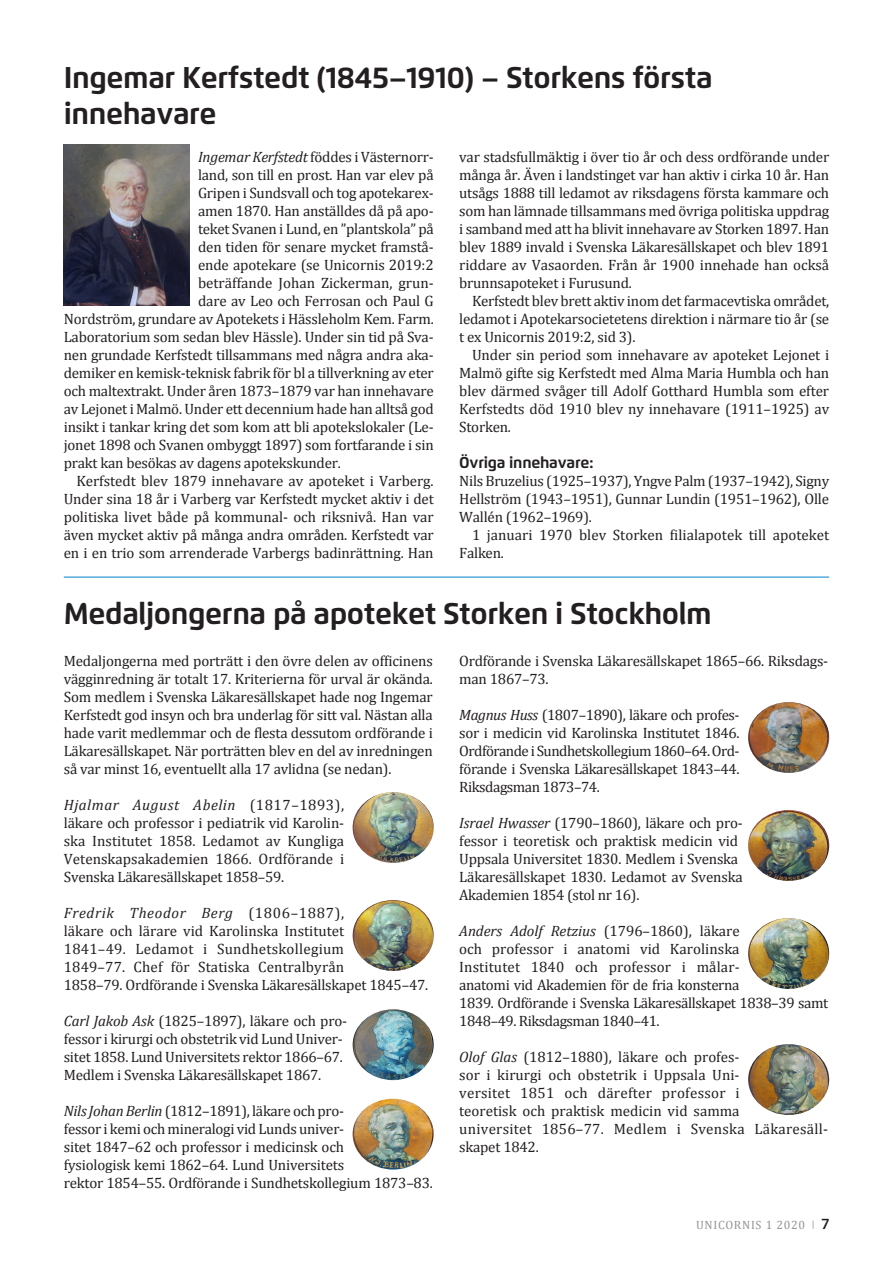
<style>
.page{position:relative;width:893px;height:1263px;background:#fff}
.page>*{position:absolute;margin:0;border:0;box-sizing:border-box;transform-origin:0 0}
.Rubrik{font:700 30px "Flexo";letter-spacing:-.015em;color:#231f20}
.Mellanrubrik{font:700 15.75px "Flexo";letter-spacing:-.015em;color:#231f20}
.Bröd_utan_indrag{font:15px/18px "Cambria";letter-spacing:-.015em;color:#231f20}
.Bröd_med_indrag{font:15px/18px "Cambria";letter-spacing:-.01em;color:#231f20;text-align:justify}
.t1{font:12px "Cambria";letter-spacing:.06em;color:#939598}
.s1{font-style:italic}
.s2{font-size:9px}
.s3{font-family:"Flexo";font-weight:600;font-size:15px;color:#231f20}
</style>
<div class="page">
<img style="left:353px;top:792px;width:81px;height:71px">
<img style="left:353px;top:900px;width:81px;height:71px">
<img style="left:353px;top:1009px;width:81px;height:71px">
<img style="left:353px;top:1099px;width:81px;height:70px">
<img style="left:748px;top:702px;width:81px;height:71px">
<img style="left:748px;top:810px;width:81px;height:71px">
<img style="left:748px;top:918px;width:81px;height:71px">
<hr style="left:64px;top:577px;width:765px;height:1px;background:#0082c8">
<img style="left:64px;top:145px;width:126px;height:161px">
<img style="left:748px;top:1044px;width:81px;height:71px">
<p class="Rubrik" style="left:64px;top:59px;width:650px">Ingemar Kerfstedt (1845–1910) – Storkens första</p>
<p class="Rubrik" style="left:64px;top:95px;width:154px">innehavare</p>
<p class="Bröd_utan_indrag" style="left:198px;top:148px;width:237px"><span class="s1">Ingemar Kerfstedt</span> föddes i Västernorr-</p>
<p class="Bröd_utan_indrag" style="left:198px;top:166px;width:237px">land, son till en prost. Han var elev på</p>
<p class="Bröd_utan_indrag" style="left:198px;top:184px;width:237px">Gripen i Sundsvall och tog apotekarex-</p>
<p class="Bröd_utan_indrag" style="left:198px;top:202px;width:237px">amen 1870. Han anställdes då på apo-</p>
<p class="Bröd_utan_indrag" style="left:198px;top:220px;width:237px">teket Svanen i Lund, en ”plantskola” på</p>
<p class="Bröd_utan_indrag" style="left:198px;top:238px;width:237px">den tiden för senare mycket framstå-</p>
<p class="Bröd_utan_indrag" style="left:198px;top:256px;width:237px">ende apotekare (se Unicornis 2019:2</p>
<p class="Bröd_utan_indrag" style="left:198px;top:274px;width:237px">beträffande Johan Zickerman, grun-</p>
<p class="Bröd_utan_indrag" style="left:198px;top:292px;width:237px">dare av Leo och Ferrosan och Paul G</p>
<p class="Bröd_utan_indrag" style="left:64px;top:310px;width:371px">Nordström, grundare av Apotekets i Hässleholm Kem. Farm.</p>
<p class="Bröd_utan_indrag" style="left:64px;top:328px;width:371px">Laboratorium som sedan blev Hässle). Under sin tid på Sva-</p>
<p class="Bröd_utan_indrag" style="left:64px;top:346px;width:371px">nen grundade Kerfstedt tillsammans med några andra aka-</p>
<p class="Bröd_utan_indrag" style="left:64px;top:364px;width:372px">demiker en kemisk-teknisk fabrik för bl a tillverkning av eter</p>
<p class="Bröd_utan_indrag" style="left:64px;top:382px;width:371px">och maltextrakt. Under åren 1873–1879 var han innehavare</p>
<p class="Bröd_utan_indrag" style="left:64px;top:400px;width:372px">av Lejonet i Malmö. Under ett decennium hade han alltså god</p>
<p class="Bröd_utan_indrag" style="left:64px;top:418px;width:371px">insikt i tankar kring det som kom att bli apotekslokaler (Le-</p>
<p class="Bröd_utan_indrag" style="left:64px;top:436px;width:371px">jonet 1898 och Svanen ombyggt 1897) som fortfarande i sin</p>
<p class="Bröd_utan_indrag" style="left:64px;top:454px;width:279px">prakt kan besökas av dagens apotekskunder.</p>
<p class="Bröd_med_indrag" style="left:64px;top:472px;width:371px;text-indent:13px">Kerfstedt blev 1879 innehavare av apoteket i Varberg.<br>Under sina 18 år i Varberg var Kerfstedt mycket aktiv i det politiska livet både på kommunal- och riksnivå. Han var även mycket aktiv på många andra områden. Kerfstedt var en i en trio som arrenderade Varbergs badinrättning. Han</p>
<p class="Bröd_med_indrag" style="left:459px;top:148px;width:371px">var stadsfullmäktig i över tio år och dess ordförande under många år. Även i landstinget var han aktiv i cirka 10 år. Han utsågs 1888 till ledamot av riksdagens första kammare och som han lämnade tillsammans med övriga politiska uppdrag i samband med att ha blivit innehavare av Storken 1897. Han blev 1889 invald i Svenska Läkaresällskapet och blev 1891 riddare av Vasaorden. Från år 1900 innehade han också brunnsapoteket i Furusund.</p>
<p class="Bröd_med_indrag" style="left:459px;top:292px;width:371px;text-indent:13px">Kerfstedt blev brett aktiv inom det farmacevtiska området, ledamot i Apotekarsocietetens direktion i närmare tio år (se t ex Unicornis 2019:2, sid 3).</p>
<p class="Bröd_med_indrag" style="left:459px;top:346px;width:371px;text-indent:13px">Under sin period som innehavare av apoteket Lejonet i Malmö gifte sig Kerfstedt med Alma Maria Humbla och han blev därmed svåger till Adolf Gotthard Humbla som efter Kerfstedts död 1910 blev ny innehavare (1911–1925) av Storken.</p>
<p class="Mellanrubrik" style="left:459px;top:453px;width:136px">Övriga innehavare:</p>
<p class="Bröd_utan_indrag" style="left:459px;top:472px;width:372px;text-align:justify">Nils Bruzelius (1925–1937), Yngve Palm (1937–1942), Signy Hellström (1943–1951), Gunnar Lundin (1951–1962), Olle Wallén (1962–1969).</p>
<p class="Bröd_med_indrag" style="left:459px;top:526px;width:371px;text-indent:13px">1 januari 1970 blev Storken filialapotek till apoteket<br>Falken.</p>
<p class="Rubrik" style="left:64px;top:595px;width:650px">Medaljongerna på apoteket Storken i Stockholm</p>
<p class="Bröd_utan_indrag" style="left:64px;top:652px;width:371px;text-align:justify">Medaljongerna med porträtt i den övre delen av officinens vägginredning är totalt 17. Kriterierna för urval är okända.<br>Som medlem i Svenska Läkaresällskapet hade nog Ingemar Kerfstedt god insyn och bra underlag för sitt val. Nästan alla hade varit medlemmar och de flesta dessutom ordförande i Läkaresällskapet. När porträtten blev en del av inredningen så var minst 16, eventuellt alla 17 avlidna (se nedan).</p>
<p class="Bröd_utan_indrag" style="left:64px;top:796px;width:282px;text-align:justify"><span class="s1">Hjalmar August Abelin</span> (1817–1893), läkare och professor i pediatrik vid Karolin&shy;ska Institutet 1858. Ledamot av Kungliga Vetenskapsakademien 1866. Ordförande i Svenska Läkaresällskapet 1858–59.</p>
<p class="Bröd_utan_indrag" style="left:64px;top:904px;width:366px"><span class="s1">Fredrik Theodor Berg</span> (1806–1887),<br>läkare och lärare vid Karolinska Institutet<br>1841–49. Ledamot i Sundhetskollegium<br>1849–77. Chef för Statiska Centralbyrån<br>1858–79. Ordförande i Svenska Läkaresällskapet 1845–47.</p>
<p class="Bröd_utan_indrag" style="left:64px;top:1012px;width:285px"><span class="s1">Carl Jakob Ask</span> (1825–1897), läkare och pro&shy;fessor i kirurgi och obstetrik vid Lund Univer&shy;sitet 1858. Lund Universitets rektor 1866–67.<br>Medlem i Svenska Läkaresällskapet 1867.</p>
<p class="Bröd_utan_indrag" style="left:64px;top:1102px;width:371px"><span class="s1">Nils Johan Berlin</span> (1812–1891), läkare och pro-<br>fessor i kemi och mineralogi vid Lunds univer-<br>sitet 1847–62 och professor i medicinsk och<br>fysiologisk kemi 1862–64. Lund Universitets<br>rektor 1854–55. Ordförande i Sundhetskollegium 1873–83.</p>
<p class="Bröd_utan_indrag" style="left:459px;top:652px;width:370px">Ordförande i Svenska Läkaresällskapet 1865–66. Riksdags&shy;man 1867–73.</p>
<p class="Bröd_utan_indrag" style="left:459px;top:706px;width:282px;text-align:justify"><span class="s1">Magnus Huss</span> (1807–1890), läkare och profes&shy;sor i medicin vid Karolinska Institutet 1846.<br>Ordförande i Sundhetskollegium 1860–64. Ord&shy;förande i Svenska Läkaresällskapet 1843–44.<br>Riksdagsman 1873–74.</p>
<p class="Bröd_utan_indrag" style="left:459px;top:814px;width:285px"><span class="s1">Israel Hwasser</span> (1790–1860), läkare och pro&shy;fessor i teoretisk och praktisk medicin vid Uppsala Universitet 1830. Medlem i Svenska Läkaresällskapet 1830. Ledamot av Svenska Akademien 1854 (stol nr 16).</p>
<p class="Bröd_utan_indrag" style="left:459px;top:922px;width:371px"><span class="s1">Anders Adolf Retzius</span> (1796–1860), läkare<br>och professor i anatomi vid Karolinska<br>Institutet 1840 och professor i målar-<br>anatomi vid Akademien för de fria konsterna<br>1839. Ordförande i Svenska Läkaresällskapet 1838–39 samt 1848–49. Riksdagsman 1840–41.</p>
<p class="Bröd_utan_indrag" style="left:459px;top:1048px;width:370px"><span class="s1">Olof Glas</span> (1812–1880), läkare och profes-<br>sor i kirurgi och obstetrik i Uppsala Uni-<br>versitet 1851 och därefter professor i<br>teoretisk och praktisk medicin vid samma<br>universitet 1856–77. Medlem i Svenska Läkaresäll&shy;skapet 1842.</p>
<p class="t1" style="left:696px;top:1218px;width:135px">UNICORNIS 1 2020 <span class="s2">|</span> <span class="s3">7</span></p>
</div>
